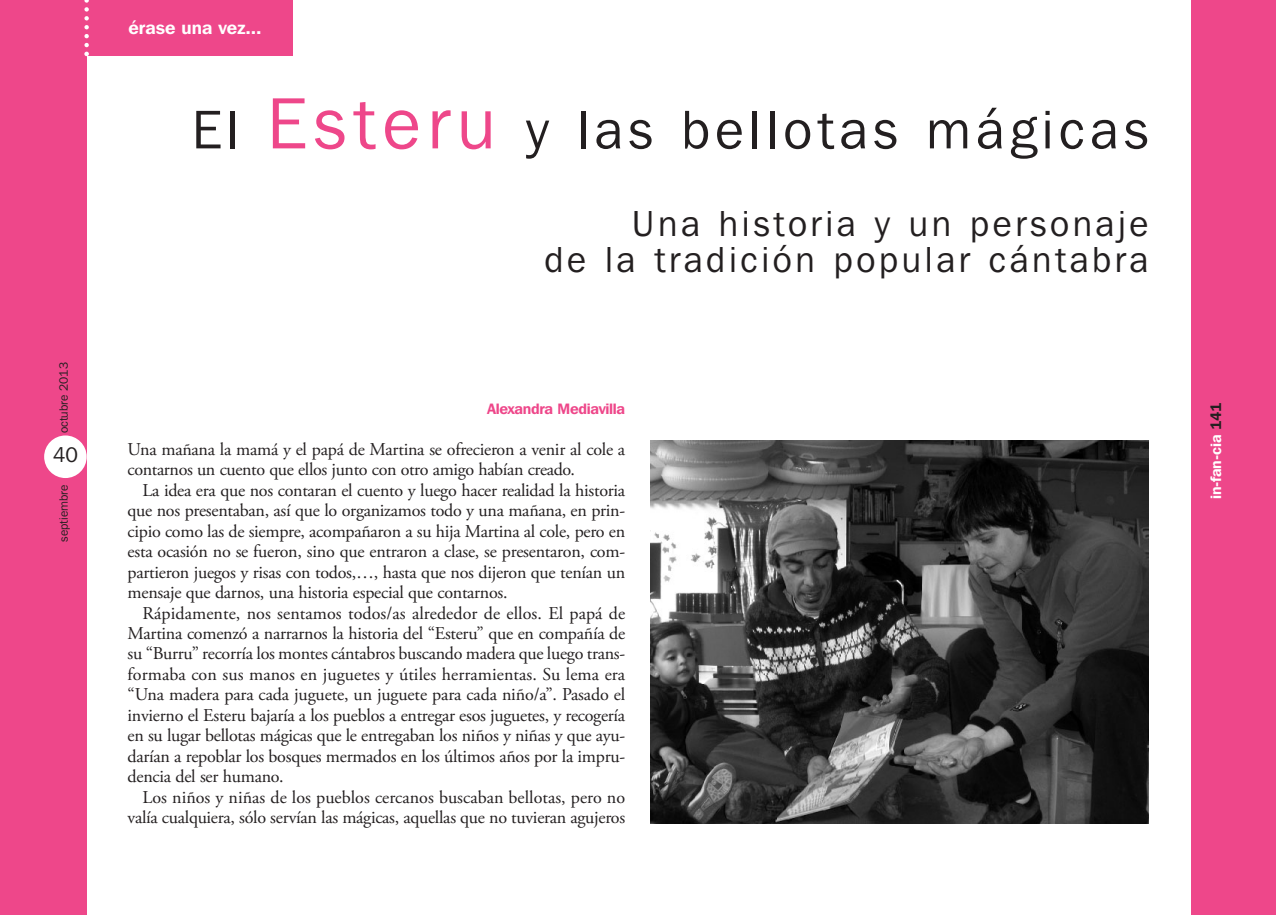
<style>
.page{position:relative;width:1276px;height:915px;background:#fff}
.page>*{position:absolute;margin:0;border:0;box-sizing:border-box;transform-origin:0 0}
.t1{font:54px "Franklin Gothic IT Cby BT";letter-spacing:.1em;color:#231f20}
.t2{font:36px/36px "Franklin Gothic IT Cby BT";letter-spacing:.1em;color:#231f20;text-align:right}
.t3{font:21px "Franklin Gothic IT Cby BT";color:#231f20}
.t4{font:18px/20.4px "Adobe Garamond Pro";letter-spacing:-.015em;color:#231f20;text-align:justify}
.t5{font:600 18px "Franklin Gothic IT Cby BT";color:#fff}
.t6{font:600 15px "Franklin Gothic IT Cby BT";letter-spacing:-.02em;color:#ee478a}
.t7{font:600 15px "Franklin Gothic IT Cby BT";letter-spacing:-.01em;color:#fff}
.t8{font:12px "Franklin Gothic IT Cby BT";color:#231f20}
.s1{font-size:72px;color:#ee478a}
.s2{color:#231f20}
</style>
<div class="page">
<div style="left:1191px;top:0;width:85px;height:914px;background:#ee478a"></div>
<div style="left:0;top:0;width:86px;height:914px;background:#ee478a"></div>
<div style="left:44px;top:435px;width:43px;height:43px;background:#fff;border-radius:50%"></div>
<div style="left:86px;top:0;width:207px;height:55px;background:#ee478a"></div>
<svg style="left:84px;top:0;width:5px;height:56px"></svg>
<img style="left:651px;top:440px;width:497px;height:383px">
<p class="t8" style="left:60px;top:433px;width:73px;rotate:-90deg">octubre 2013</p>
<p class="t3" style="left:53px;top:447px;width:27px">40</p>
<p class="t8" style="left:60px;top:541px;width:58px;rotate:-90deg">septiembre</p>
<p class="t5" style="left:128px;top:22px;width:135px">érase una vez...</p>
<h1 class="t1" style="left:192px;top:111px;width:958px">El <span class="s1">Esteru</span> y las bellotas mágicas</h1>
<h2 class="t2" style="left:544px;top:208px;width:605px">Una historia y un personaje<br>de la tradición popular cántabra</h2>
<p class="t6" style="left:487px;top:403px;width:140px">Alexandra Mediavilla</p>
<p class="t4" style="left:128px;top:440px;width:499px">Una mañana la mamá y el papá de Martina se ofrecieron a venir al cole a contarnos un cuento que ellos junto con otro amigo habían creado.</p>
<p class="t4" style="left:128px;top:481px;width:499px;text-indent:15px">La idea era que nos contaran el cuento y luego hacer realidad la historia que nos presentaban, así que lo organizamos todo y una mañana, en prin&shy;cipio como las de siempre, acompañaron a su hija Martina al cole, pero en esta ocasión no se fueron, sino que entraron a clase, se presentaron, com&shy;partieron juegos y risas con todos,…, hasta que nos dijeron que tenían un mensaje que darnos, una historia especial que contarnos.</p>
<p class="t4" style="left:128px;top:604px;width:499px;text-indent:15px">Rápidamente, nos sentamos todos/as alrededor de ellos. El papá de Martina comenzó a narrarnos la historia del “Esteru” que en compañía de su “Burru” recorría los montes cántabros buscando madera que luego trans&shy;formaba con sus manos en juguetes y útiles herramientas. Su lema era “Una madera para cada juguete, un juguete para cada niño/a”. Pasado el invierno el Esteru bajaría a los pueblos a entregar esos juguetes, y recogería en su lugar bellotas mágicas que le entregaban los niños y niñas y que ayu&shy;darían a repoblar los bosques mermados en los últimos años por la impru&shy;dencia del ser humano.</p>
<p class="t4" style="left:128px;top:788px;width:499px;text-align:right">Los niños y niñas de los pueblos cercanos buscaban bellotas, pero no valía cualquiera, sólo servían las mágicas, aquellas que no tuvieran agujeros</p>
<p class="t7" style="left:1210px;top:499px;width:98px;rotate:-90deg">in-fan-cia <span class="s2">141</span></p>
</div>
